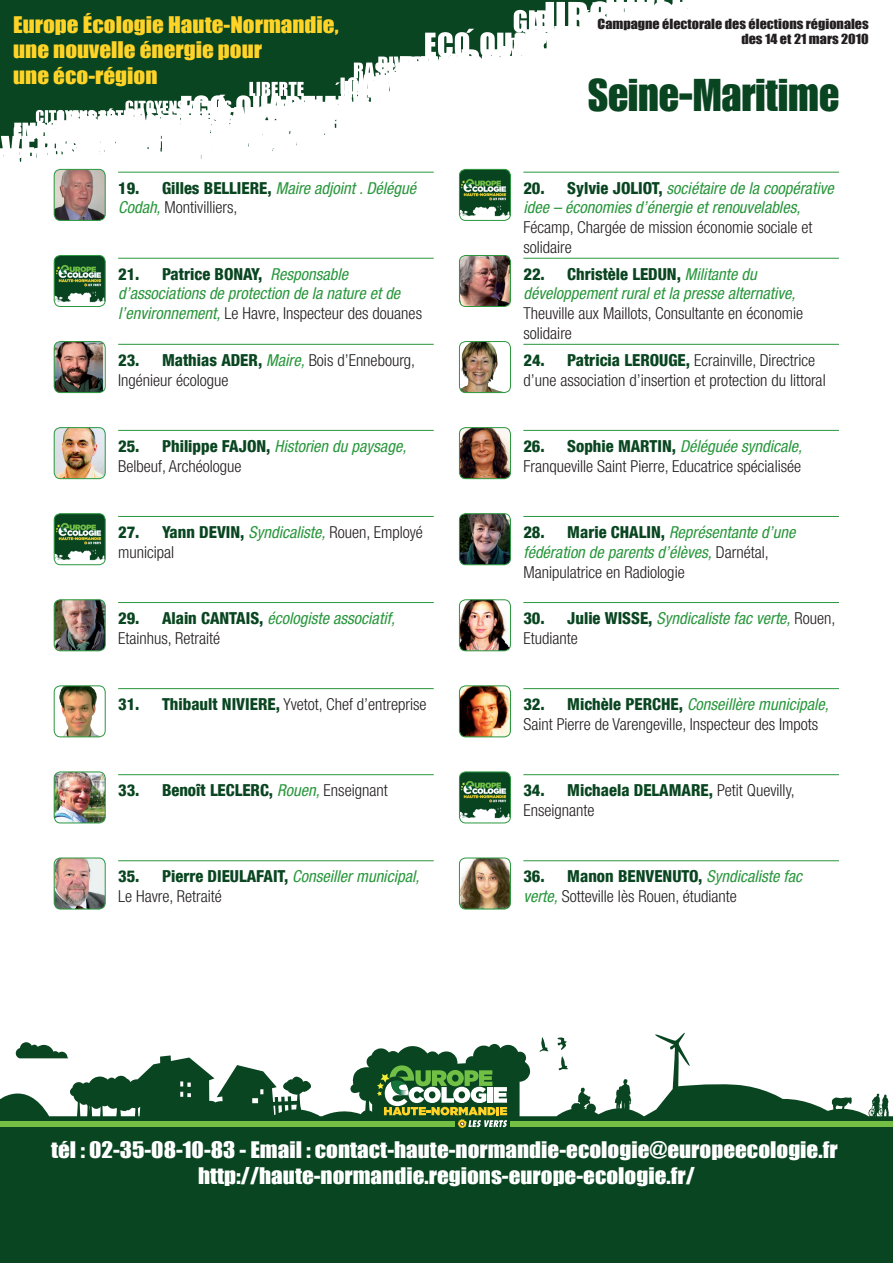
<style>
.page{position:relative;width:893px;height:1263px;background:#fff}
.page>*{position:absolute;margin:0;border:0;box-sizing:border-box;transform-origin:0 0}
.t1{font:45px "Impact LT Std";color:#094520}
.t2{font:21px/25.2px "Impact";color:#fff;text-align:center;scale:1.1 1}
.t3{font:21px/25.2px "Impact";color:#ffd327;scale:1.1 1}
.t4{font:300 condensed 16.5px/19.8px "Helvetica Neue LT Com";color:#231f20}
.t5{font:italic condensed 16.5px/19.8px "Helvetica Neue LT Com";color:#2a973d}
.t6{font:800 condensed 16.5px/19.8px "Helvetica Neue LT Com";color:#094520}
.t7{font:12.9px/15.5px "Impact";color:#231f20;text-align:right;scale:1.1 1}
.s1{font-weight:800;font-style:normal;color:#094520}
.s2{font-weight:300;font-style:normal;color:#231f20}
.s3{font-weight:800;color:#094520}
.s4{font-weight:400;font-style:italic;color:#2a973d}
.s5{font-weight:300;color:#231f20}
</style>
<div class="page">
<svg style="left:0;top:1032px;width:893px;height:231px;fill:#084520"></svg>
<div style="left:0;top:1121px;width:893px;height:6px;background:#72bf43"></div>
<div style="left:455px;top:1118px;width:55px;height:14px;background:#084520"></div>
<svg style="left:377px;top:1065px;width:130px;height:63px"></svg>
<svg style="left:0;top:0;width:709px;height:221px"></svg>
<svg style="left:218px;top:95px;width:8px;height:4px"></svg>
<svg style="left:590px;top:151px;width:95px;height:55px"></svg>
<svg style="left:665px;top:61px;width:15px;height:26px"></svg>
<svg style="left:466px;top:29px;width:8px;height:4px"></svg>
<svg style="left:664px;top:100px;width:44px;height:25px"></svg>
<svg style="left:335px;top:81px;width:42px;height:17px"></svg>
<hr style="left:118px;top:344px;width:316px;height:1px;background:#2a973d">
<hr style="left:523px;top:344px;width:316px;height:1px;background:#2a973d">
<hr style="left:118px;top:258px;width:316px;height:1px;background:#2a973d">
<hr style="left:523px;top:258px;width:316px;height:1px;background:#2a973d">
<hr style="left:118px;top:172px;width:316px;height:1px;background:#2a973d">
<hr style="left:523px;top:172px;width:316px;height:1px;background:#2a973d">
<hr style="left:118px;top:430px;width:316px;height:1px;background:#2a973d">
<hr style="left:523px;top:430px;width:316px;height:1px;background:#2a973d">
<hr style="left:118px;top:516px;width:316px;height:1px;background:#2a973d">
<hr style="left:523px;top:516px;width:316px;height:1px;background:#2a973d">
<hr style="left:118px;top:602px;width:316px;height:1px;background:#2a973d">
<hr style="left:523px;top:602px;width:316px;height:1px;background:#2a973d">
<hr style="left:118px;top:688px;width:316px;height:1px;background:#2a973d">
<hr style="left:523px;top:688px;width:316px;height:1px;background:#2a973d">
<hr style="left:118px;top:774px;width:316px;height:1px;background:#2a973d">
<hr style="left:523px;top:774px;width:316px;height:1px;background:#2a973d">
<hr style="left:118px;top:860px;width:316px;height:1px;background:#2a973d">
<hr style="left:523px;top:860px;width:316px;height:1px;background:#2a973d">
<img style="left:459px;top:169px;width:51px;height:51px">
<div style="left:459px;top:169px;width:52px;height:52px;border:1px solid #2a973d;border-radius:6px"></div>
<img style="left:459px;top:858px;width:51px;height:51px">
<div style="left:459px;top:858px;width:52px;height:51px;border:1px solid #2a973d;border-radius:6px"></div>
<img style="left:459px;top:515px;width:51px;height:50px">
<div style="left:459px;top:513px;width:52px;height:52px;border:1px solid #2a973d;border-radius:6px"></div>
<img style="left:459px;top:429px;width:50px;height:50px">
<div style="left:459px;top:427px;width:52px;height:52px;border:1px solid #2a973d;border-radius:6px"></div>
<img style="left:459px;top:343px;width:50px;height:50px">
<div style="left:459px;top:341px;width:52px;height:52px;border:1px solid #2a973d;border-radius:6px"></div>
<img style="left:459px;top:772px;width:51px;height:51px">
<div style="left:459px;top:772px;width:52px;height:51px;border:1px solid #2a973d;border-radius:6px"></div>
<img style="left:459px;top:686px;width:51px;height:51px">
<div style="left:459px;top:686px;width:52px;height:51px;border:1px solid #2a973d;border-radius:6px"></div>
<img style="left:459px;top:600px;width:51px;height:51px">
<div style="left:459px;top:600px;width:52px;height:51px;border:1px solid #2a973d;border-radius:6px"></div>
<img style="left:459px;top:255px;width:50px;height:50px">
<div style="left:459px;top:255px;width:52px;height:52px;border:1px solid #2a973d;border-radius:6px"></div>
<img style="left:54px;top:255px;width:51px;height:51px">
<div style="left:54px;top:255px;width:51px;height:52px;border:1px solid #2a973d;border-radius:6px"></div>
<img style="left:54px;top:600px;width:51px;height:51px">
<div style="left:54px;top:600px;width:51px;height:51px;border:1px solid #2a973d;border-radius:6px"></div>
<img style="left:54px;top:858px;width:51px;height:51px">
<div style="left:54px;top:858px;width:51px;height:51px;border:1px solid #2a973d;border-radius:6px"></div>
<img style="left:54px;top:514px;width:51px;height:51px">
<div style="left:54px;top:513px;width:51px;height:52px;border:1px solid #2a973d;border-radius:6px"></div>
<img style="left:54px;top:772px;width:51px;height:51px">
<div style="left:54px;top:772px;width:51px;height:51px;border:1px solid #2a973d;border-radius:6px"></div>
<img style="left:54px;top:342px;width:49px;height:51px">
<div style="left:54px;top:341px;width:51px;height:52px;border:1px solid #2a973d;border-radius:6px"></div>
<img style="left:54px;top:686px;width:43px;height:51px">
<div style="left:54px;top:686px;width:51px;height:51px;border:1px solid #2a973d;border-radius:6px"></div>
<img style="left:54px;top:428px;width:51px;height:51px">
<div style="left:54px;top:427px;width:51px;height:52px;border:1px solid #2a973d;border-radius:6px"></div>
<img style="left:54px;top:169px;width:51px;height:51px">
<div style="left:54px;top:169px;width:51px;height:52px;border:1px solid #2a973d;border-radius:6px"></div>
<p class="t3" style="left:13px;top:12px;width:297px">Europe Écologie Haute-Normandie, une nouvelle énergie pour<br>une éco-région</p>
<p class="t7" style="left:597px;top:16px;width:248px">Campagne électorale des élections régionales des 14 et 21 mars 2010</p>
<h1 class="t1" style="left:588px;top:69px;width:252px">Seine-Maritime</h1>
<p class="t5" style="left:118px;top:178px;width:300px"><span class="s1">19. Gilles BELLIERE,</span> Maire adjoint . Délégué<br>Codah, <span class="s2">Montivilliers,</span></p>
<p class="t5" style="left:523px;top:178px;width:312px"><span class="s1">20. Sylvie JOLIOT,</span> sociétaire de la coopérative idee – économies d’énergie et renouvelables,</p>
<p class="t4" style="left:523px;top:217px;width:291px">Fécamp, Chargée de mission économie sociale et solidaire</p>
<p class="t5" style="left:118px;top:264px;width:305px"><span class="s1">21. Patrice BONAY,</span> Responsable d’associations de protection de la nature et de l’environnement, <span class="s2">Le Havre, Inspecteur des douanes</span></p>
<p class="t5" style="left:523px;top:264px;width:274px"><span class="s1">22. Christèle LEDUN,</span> Militante du développement rural et la presse alternative,</p>
<p class="t4" style="left:523px;top:303px;width:281px">Theuville aux Maillots, Consultante en économie solidaire</p>
<p class="t4" style="left:118px;top:350px;width:299px"><span class="s3">23. Mathias ADER,</span> <span class="s4">Maire,</span> Bois d’Ennebourg,<br>Ingénieur écologue</p>
<p class="t4" style="left:523px;top:350px;width:304px"><span class="s3">24. Patricia LEROUGE,</span> Ecrainville, Directrice d’une association d’insertion et protection du littoral</p>
<p class="t5" style="left:118px;top:436px;width:290px"><span class="s1">25. Philippe FAJON,</span> Historien du paysage,<br><span class="s2">Belbeuf, Archéologue</span></p>
<p class="t4" style="left:523px;top:436px;width:280px"><span class="s3">26. Sophie MARTIN,</span> <span class="s4">Déléguée syndicale,<br></span>Franqueville Saint Pierre, Educatrice spécialisée</p>
<p class="t4" style="left:118px;top:522px;width:306px"><span class="s3">27. Yann DEVIN,</span> <span class="s4">Syndicaliste,</span> Rouen, Employé municipal</p>
<p class="t5" style="left:523px;top:522px;width:274px"><span class="s1">28. Marie CHALIN,</span> Représentante d’une fédération de parents d’élèves, <span class="s2">Darnétal,<br>Manipulatrice en Radiologie</span></p>
<p class="t5" style="left:118px;top:608px;width:278px"><span class="s1">29. Alain CANTAIS,</span> écologiste associatif,<br><span class="s2">Etainhus, Retraité</span></p>
<p class="t5" style="left:523px;top:608px;width:313px"><span class="s1">30. Julie WISSE,</span> Syndicaliste fac verte, <span class="s2">Rouen,<br>Etudiante</span></p>
<p class="t4" style="left:118px;top:694px;width:310px"><span class="s3">31. Thibault NIVIERE,</span> Yvetot, Chef d’entreprise</p>
<p class="t4" style="left:523px;top:694px;width:307px"><span class="s3">32. Michèle PERCHE,</span> <span class="s4">Conseillère municipale,<br></span>Saint Pierre de Varengeville, Inspecteur des Impots</p>
<p class="t6" style="left:118px;top:780px;width:271px">33. Benoît LECLERC, <span class="s4">Rouen,</span> <span class="s5">Enseignant</span></p>
<p class="t4" style="left:523px;top:780px;width:273px"><span class="s3">34. Michaela DELAMARE,</span> Petit Quevilly,<br>Enseignante</p>
<p class="t6" style="left:118px;top:866px;width:303px">35. Pierre DIEULAFAIT, <span class="s4">Conseiller municipal,<br></span><span class="s5">Le Havre, Retraité</span></p>
<p class="t4" style="left:523px;top:866px;width:280px"><span class="s3">36. Manon BENVENUTO,</span> <span class="s4">Syndicaliste fac verte,</span> Sotteville lès Rouen, étudiante</p>
<p class="t2" style="left:51px;top:1137px;width:716px">tél : 02-35-08-10-83 - Email : contact-haute-normandie-ecologie@europeecologie.fr http://haute-normandie.regions-europe-ecologie.fr/</p>
</div>
